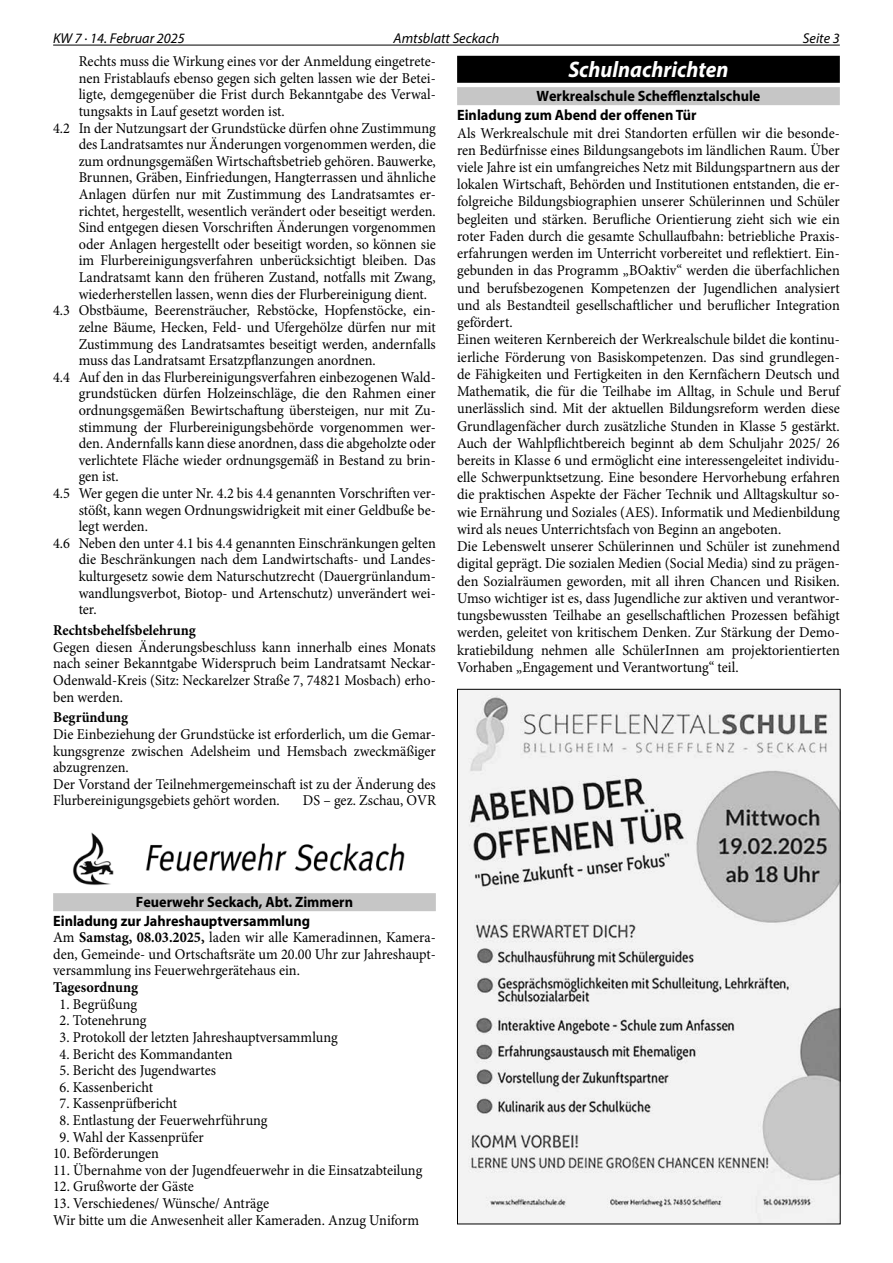
<style>
.page{position:relative;width:893px;height:1263px;background:#fff}
.page>*{position:absolute;margin:0;border:0;box-sizing:border-box;transform-origin:0 0}
.t1{font:italic 700 22.5px "Myriad Pro";color:#fff;scale:.95 1}
.t2{font:15px/17.2px "Minion Pro";color:#000;scale:.95 1}
.t3{font:700 15px/18.8px "Myriad Pro";color:#000;scale:.95 1}
.t4{font:700 15px "Minion Pro";color:#000;scale:.95 1}
.t5{font:italic 14.25px "Myriad Pro";color:#000}
.s1{font-weight:700}
</style>
<div class="page">
<hr style="left:53px;top:45px;width:787px;height:1px;background:#000">
<div style="left:53px;top:893px;width:383px;height:18px;background:#c6c6c6"></div>
<img style="left:73px;top:832px;width:332px;height:53px">
<div style="left:457px;top:56px;width:383px;height:27px;background:#000"></div>
<div style="left:457px;top:87px;width:383px;height:18px;background:#c6c6c6"></div>
<img style="left:459px;top:691px;width:380px;height:531px">
<p class="t5" style="left:53px;top:29px;width:133px">KW 7 · 14. Februar 2025</p>
<p class="t5" style="left:394px;top:29px;width:107px">Amtsblatt Seckach</p>
<p class="t5" style="left:803px;top:29px;width:38px">Seite 3</p>
<p class="t2" style="left:79px;top:53px;width:377px">Rechts muss die Wirkung eines vor der Anmeldung eingetrete-</p>
<p class="t2" style="left:79px;top:69px;width:377px">nen Fristablaufs ebenso gegen sich gelten lassen wie der Betei-</p>
<p class="t2" style="left:79px;top:86px;width:377px">ligte, demgegenüber die Frist durch Bekanntgabe des Verwal-</p>
<p class="t2" style="left:79px;top:103px;width:218px">tungsakts in Lauf gesetzt worden ist.</p>
<p class="t2" style="left:53px;top:119px;width:404px">4.2 In der Nutzungsart der Grundstücke dürfen ohne Zustimmung</p>
<p class="t2" style="left:79px;top:136px;width:377px">des Landratsamtes nur Änderungen vorgenommen werden, die</p>
<p class="t2" style="left:79px;top:152px;width:377px">zum ordnungsgemäßen Wirtschaftsbetrieb gehören. Bauwerke,</p>
<p class="t2" style="left:79px;top:169px;width:377px">Brunnen, Gräben, Einfriedungen, Hangterrassen und ähnliche</p>
<p class="t2" style="left:79px;top:186px;width:377px">Anlagen dürfen nur mit Zustimmung des Landratsamtes er-</p>
<p class="t2" style="left:79px;top:202px;width:377px">richtet, hergestellt, wesentlich verändert oder beseitigt werden.</p>
<p class="t2" style="left:79px;top:219px;width:377px">Sind entgegen diesen Vorschriften Änderungen vorgenommen</p>
<p class="t2" style="left:79px;top:235px;width:377px">oder Anlagen hergestellt oder beseitigt worden, so können sie</p>
<p class="t2" style="left:79px;top:252px;width:377px">im Flurbereinigungsverfahren unberücksichtigt bleiben. Das</p>
<p class="t2" style="left:79px;top:269px;width:377px">Landratsamt kann den früheren Zustand, notfalls mit Zwang,</p>
<p class="t2" style="left:79px;top:285px;width:368px">wiederherstellen lassen, wenn dies der Flurbereinigung dient.</p>
<p class="t2" style="left:53px;top:302px;width:404px">4.3 Obstbäume, Beerensträucher, Rebstöcke, Hopfenstöcke, ein-</p>
<p class="t2" style="left:79px;top:319px;width:377px">zelne Bäume, Hecken, Feld- und Ufergehölze dürfen nur mit</p>
<p class="t2" style="left:79px;top:335px;width:377px">Zustimmung des Landratsamtes beseitigt werden, andernfalls</p>
<p class="t2" style="left:79px;top:352px;width:314px">muss das Landratsamt Ersatzpflanzungen anordnen.</p>
<p class="t2" style="left:53px;top:368px;width:404px">4.4 Auf den in das Flurbereinigungsverfahren einbezogenen Wald-</p>
<p class="t2" style="left:79px;top:385px;width:377px">grundstücken dürfen Holzeinschläge, die den Rahmen einer</p>
<p class="t2" style="left:79px;top:402px;width:377px">ordnungsgemäßen Bewirtschaftung übersteigen, nur mit Zu-</p>
<p class="t2" style="left:79px;top:418px;width:377px">stimmung der Flurbereinigungsbehörde vorgenommen wer-</p>
<p class="t2" style="left:79px;top:435px;width:377px">den. Andernfalls kann diese anordnen, dass die abgeholzte oder</p>
<p class="t2" style="left:79px;top:451px;width:377px">verlichtete Fläche wieder ordnungsgemäß in Bestand zu brin-</p>
<p class="t2" style="left:79px;top:468px;width:44px">gen ist.</p>
<p class="t2" style="left:53px;top:485px;width:404px">4.5 Wer gegen die unter Nr. 4.2 bis 4.4 genannten Vorschriften ver-</p>
<p class="t2" style="left:79px;top:501px;width:377px">stößt, kann wegen Ordnungswidrigkeit mit einer Geldbuße be-</p>
<p class="t2" style="left:79px;top:518px;width:74px">legt werden.</p>
<p class="t2" style="left:53px;top:534px;width:404px">4.6 Neben den unter 4.1 bis 4.4 genannten Einschränkungen gelten</p>
<p class="t2" style="left:79px;top:551px;width:377px">die Beschränkungen nach dem Landwirtschafts- und Landes-</p>
<p class="t2" style="left:79px;top:568px;width:377px">kulturgesetz sowie dem Naturschutzrecht (Dauergrünlandum-</p>
<p class="t2" style="left:79px;top:584px;width:377px">wandlungsverbot, Biotop- und Artenschutz) unverändert wei-</p>
<p class="t2" style="left:79px;top:601px;width:20px">ter.</p>
<p class="t4" style="left:53px;top:620px;width:152px">Rechtsbehelfsbelehrung</p>
<p class="t2" style="left:53px;top:639px;width:404px;line-height:16.6px;text-align:justify">Gegen diesen Änderungsbeschluss kann innerhalb eines Monats nach seiner Bekanntgabe Widerspruch beim Landratsamt Neckar-Odenwald-Kreis (Sitz: Neckarelzer Straße 7, 74821 Mosbach) erho&shy;ben werden.</p>
<p class="t4" style="left:53px;top:707px;width:81px">Begründung</p>
<p class="t2" style="left:53px;top:726px;width:404px;line-height:16.6px">Die Einbeziehung der Grundstücke ist erforderlich, um die Gemar&shy;kungsgrenze zwischen Adelsheim und Hemsbach zweckmäßiger abzugrenzen.<br>Der Vorstand der Teilnehmergemeinschaft ist zu der Änderung des Flurbereinigungsgebiets gehört worden.</p>
<h1 class="t1" style="left:568px;top:54px;width:170px">Schulnachrichten</h1>
<p class="t3" style="left:457px;top:86px;width:321px;line-height:19.4px;text-indent:79px">Werkrealschule Schefflenztalschule<br>Einladung zum Abend der offenen Tür</p>
<p class="t2" style="left:457px;top:124px;width:404px">Als Werkrealschule mit drei Standorten erfüllen wir die besonde&shy;ren Bedürfnisse eines Bildungsangebots im ländlichen Raum. Über viele Jahre ist ein umfangreiches Netz mit Bildungspartnern aus der lokalen Wirtschaft, Behörden und Institutionen entstanden, die er&shy;folgreiche Bildungsbiographien unserer Schülerinnen und Schüler begleiten und stärken. Berufliche Orientierung zieht sich wie ein roter Faden durch die gesamte Schullaufbahn: betriebliche Praxis&shy;erfahrungen werden im Unterricht vorbereitet und reflektiert. Ein&shy;gebunden in das Programm „BOaktiv“ werden die überfachlichen und berufsbezogenen Kompetenzen der Jugendlichen analysiert und als Bestandteil gesellschaftlicher und beruflicher Integration gefördert.<br>Einen weiteren Kernbereich der Werkrealschule bildet die kontinu&shy;ierliche Förderung von Basiskompetenzen. Das sind grundlegen&shy;de Fähigkeiten und Fertigkeiten in den Kernfächern Deutsch und Mathematik, die für die Teilhabe im Alltag, in Schule und Beruf unerlässlich sind. Mit der aktuellen Bildungsreform werden diese Grundlagenfächer durch zusätzliche Stunden in Klasse 5 gestärkt.<br>Auch der Wahlpflichtbereich beginnt ab dem Schuljahr 2025/ 26 bereits in Klasse 6 und ermöglicht eine interessengeleitet individu&shy;elle Schwerpunktsetzung. Eine besondere Hervorhebung erfahren die praktischen Aspekte der Fächer Technik und Alltagskultur so&shy;wie Ernährung und Soziales (AES). Informatik und Medienbildung wird als neues Unterrichtsfach von Beginn an angeboten.<br>Die Lebenswelt unserer Schülerinnen und Schüler ist zunehmend digital geprägt. Die sozialen Medien (Social Media) sind zu prägen&shy;den Sozialräumen geworden, mit all ihren Chancen und Risiken.<br>Umso wichtiger ist es, dass Jugendliche zur aktiven und verantwor&shy;tungsbewussten Teilhabe an gesellschaftlichen Prozessen befähigt werden, geleitet von kritischem Denken. Zur Stärkung der Demo&shy;kratiebildung nehmen alle SchülerInnen am projektorientierten Vorhaben „Engagement und Verantwortung“ teil.</p>
<p class="t2" style="left:303px;top:792px;width:141px">DS – gez. Zschau, OVR</p>
<p class="t3" style="left:53px;top:892px;width:317px;text-indent:83px">Feuerwehr Seckach, Abt. Zimmern<br>Einladung zur Jahreshauptversammlung</p>
<p class="t2" style="left:53px;top:929px;width:404px;line-height:16.6px;text-align:justify">Am <span class="s1">Samstag, 08.03.2025,</span> laden wir alle Kameradinnen, Kamera&shy;den, Gemeinde- und Ortschaftsräte um 20.00 Uhr zur Jahreshaupt&shy;versammlung ins Feuerwehrgerätehaus ein.</p>
<p class="t4" style="left:53px;top:977px;width:91px">Tagesordnung</p>
<p class="t2" style="left:60px;top:995px;width:83px">1. Begrüßung</p>
<p class="t2" style="left:60px;top:1012px;width:93px">2. Totenehrung</p>
<p class="t2" style="left:60px;top:1028px;width:294px">3. Protokoll der letzten Jahreshauptversammlung</p>
<p class="t2" style="left:60px;top:1045px;width:184px">4. Bericht des Kommandanten</p>
<p class="t2" style="left:60px;top:1062px;width:166px">5. Bericht des Jugendwartes</p>
<p class="t2" style="left:60px;top:1078px;width:100px">6. Kassenbericht</p>
<p class="t2" style="left:60px;top:1095px;width:125px">7. Kassenprüfbericht</p>
<p class="t2" style="left:60px;top:1111px;width:220px">8. Entlastung der Feuerwehrführung</p>
<p class="t2" style="left:60px;top:1128px;width:153px">9. Wahl der Kassenprüfer</p>
<p class="t2" style="left:53px;top:1145px;width:113px">10. Beförderungen</p>
<p class="t2" style="left:53px;top:1161px;width:390px">11. Übernahme von der Jugendfeuerwehr in die Einsatzabteilung</p>
<p class="t2" style="left:53px;top:1178px;width:150px">12. Grußworte der Gäste</p>
<p class="t2" style="left:53px;top:1195px;width:387px;line-height:16.6px">13. Verschiedenes/ Wünsche/ Anträge<br>Wir bitte um die Anwesenheit aller Kameraden. Anzug Uniform</p>
</div>
